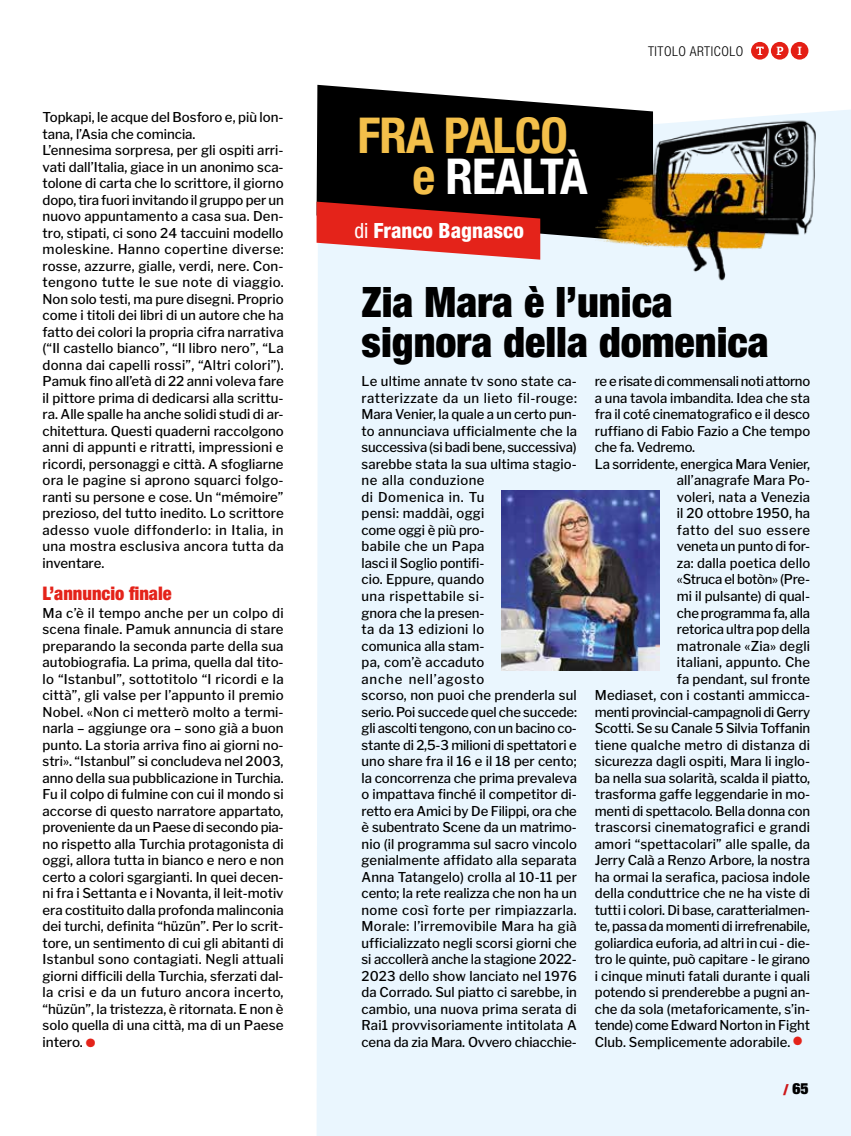
<style>
.page{position:relative;width:851px;height:1136px;background:#fff}
.page>*{position:absolute;margin:0;border:0;box-sizing:border-box;transform-origin:0 0}
.t1{font:700 condensed 49.5px/40.5px "Helvetica Neue LT Std";letter-spacing:-.02em;color:#f3bf4a}
.t2{font:900 condensed 42px/40.5px "Helvetica Neue LT Std";color:#000}
.t3{font:800 condensed 21px "Helvetica Neue LT Std";color:#fff}
.t4{font:900 condensed 18.75px "Helvetica Neue LT Std";color:#e4231a}
.t5{font:900 condensed 15.45px "Helvetica Neue LT Std";color:#000}
.t6{font:500 13.5px/16.5px "Libre Franklin";color:#000}
.t7{font:500 13.5px "Libre Franklin";letter-spacing:-.02em;color:#000}
.t8{font:500 13.5px "Libre Franklin";letter-spacing:-.025em;color:#000}
.t9{font:500 13.5px "Libre Franklin";letter-spacing:.035em;color:#000}
.t10{font:300 condensed 13.5px "Helvetica Neue LT Std";letter-spacing:.04em;color:#000}
.s1{color:#e4231a}
.s2{color:#fff}
.s3{font-weight:400}
.s4{font-size:15px;color:#cd1719}
</style>
<div class="page">
<div style="left:317px;top:110px;width:533px;height:1025px;background:#eaf6fe"></div>
<svg style="left:316px;top:85px;width:337px;height:158px;background:#242424"></svg>
<svg style="left:316px;top:202px;width:224px;height:57px;background:#c43b36"></svg>
<img style="left:582px;top:111px;width:247px;height:187px">
<img style="left:501px;top:490px;width:158px;height:180px">
<div style="left:751px;top:42px;width:17px;height:18px;background:#e41f15;border-radius:50%"></div>
<svg style="left:770px;top:42px;width:18px;height:18px"></svg>
<div style="left:790px;top:42px;width:18px;height:18px;background:#e41f15;border-radius:50%"></div>
<svg style="left:756px;top:47px;width:7px;height:8px"></svg>
<svg style="left:776px;top:47px;width:7px;height:8px"></svg>
<svg style="left:797px;top:47px;width:4px;height:8px"></svg>
<p class="t6" style="left:43px;top:109px;width:243px">Topkapi, le acque del Bosforo e, più lon&shy;tana, l’Asia che comincia.<br>L’ennesima sorpresa, per gli ospiti arri&shy;vati dall’Italia, giace in un anonimo sca&shy;tolone di carta che lo scrittore, il giorno dopo, tira fuori invitando il gruppo per un nuovo appuntamento a casa sua. Den&shy;tro, stipati, ci sono 24 taccuini modello moleskine. Hanno copertine diverse: rosse, azzurre, gialle, verdi, nere. Con&shy;tengono tutte le sue note di viaggio.<br>Non solo testi, ma pure disegni. Proprio come i titoli dei libri di un autore che ha fatto dei colori la propria cifra narrativa (“Il castello bianco”, “Il libro nero”, “La donna dai capelli rossi”, “Altri colori”).<br>Pamuk fino all’età di 22 anni voleva fare il pittore prima di dedicarsi alla scrittu&shy;ra. Alle spalle ha anche solidi studi di ar&shy;chitettura. Questi quaderni raccolgono anni di appunti e ritratti, impressioni e ricordi, personaggi e città. A sfogliarne ora le pagine si aprono squarci folgo&shy;ranti su persone e cose. Un “mémoire” prezioso, del tutto inedito. Lo scrittore adesso vuole diffonderlo: in Italia, in una mostra esclusiva ancora tutta da inventare.</p>
<h3 class="t4" style="left:43px;top:581px;width:131px">L’annuncio finale</h3>
<p class="t6" style="left:43px;top:604px;width:243px;text-align:justify">Ma c’è il tempo anche per un colpo di scena finale. Pamuk annuncia di stare preparando la seconda parte della sua autobiografia. La prima, quella dal tito&shy;lo “Istanbul”, sottotitolo “I ricordi e la città”, gli valse per l’appunto il premio Nobel. «Non ci metterò molto a termi&shy;narla – aggiunge ora – sono già a buon punto. La storia arriva fino ai giorni no&shy;stri». “Istanbul” si concludeva nel 2003, anno della sua pubblicazione in Turchia.<br>Fu il colpo di fulmine con cui il mondo si accorse di questo narratore appartato, proveniente da un Paese di secondo pia&shy;no rispetto alla Turchia protagonista di oggi, allora tutta in bianco e nero e non certo a colori sgargianti. In quei decen&shy;ni fra i Settanta e i Novanta, il leit-motiv era costituito dalla profonda malinconia dei turchi, definita “hüzün”. Per lo scrit&shy;tore, un sentimento di cui gli abitanti di Istanbul sono contagiati. Negli attuali giorni difficili della Turchia, sferzati dal&shy;la crisi e da un futuro ancora incerto, “hüzün”, la tristezza, è ritornata. E non è solo quella di una città, ma di un Paese intero. <span class="s1">●</span></p>
<h1 class="t1" style="left:412px;top:115px;width:177px;text-indent:-55px">FRA PALCO e <span class="s2">REALTÀ</span></h1>
<h3 class="t3" style="left:354px;top:217px;width:171px"><span class="s3">di</span> Franco Bagnasco</h3>
<p class="t10" style="left:648px;top:44px;width:97px">TITOLO ARTICOLO</p>
<h2 class="t2" style="left:361px;top:281px;width:408px">Zia Mara è l’unica signora della domenica</h2>
<p class="t6" style="left:361px;top:373px;width:217px">Le ultime annate tv sono state ca&shy;ratterizzate da un lieto fil-rouge:<br>Mara Venier, la quale a un certo pun&shy;to annunciava ufficialmente che la successiva (si badi bene, successiva) sarebbe stata la sua ultima stagio&shy;ne alla conduzione<br>di Domenica in. Tu<br>pensi: maddài, oggi<br>come oggi è più pro-<br>babile che un Papa<br>lasci il Soglio pontifi-<br>cio. Eppure, quando<br>una rispettabile si-<br>gnora che la presen-<br>ta da 13 edizioni lo<br>comunica alla stam-<br>pa, com’è accaduto<br>anche nell’agosto<br>scorso, non puoi che prenderla sul serio. Poi succede quel che succede: gli ascolti tengono, con un bacino co&shy;stante di 2,5-3 milioni di spettatori e uno share fra il 16 e il 18 per cento; la concorrenza che prima prevaleva o impattava finché il competitor di&shy;retto era Amici by De Filippi, ora che è subentrato Scene da un matrimo&shy;nio (il programma sul sacro vincolo genialmente affidato alla separata<br>Anna Tatangelo) crolla al 10-11 per cento; la rete realizza che non ha un nome così forte per rimpiazzarla.<br>Morale: l’irremovibile Mara ha già ufficializzato negli scorsi giorni che si accollerà anche la stagione 2022-<br>2023 dello show lanciato nel 1976 da Corrado. Sul piatto ci sarebbe, in cambio, una nuova prima serata di<br>Rai1 provvisoriamente intitolata A cena da zia Mara. Ovvero chiacchie-</p>
<p class="t8" style="left:594px;top:373px;width:217px">re e risate di commensali noti attorno</p>
<p class="t6" style="left:594px;top:389px;width:216px">a una tavola imbandita. Idea che sta</p>
<p class="t6" style="left:594px;top:406px;width:217px">fra il coté cinematografico e il desco</p>
<p class="t6" style="left:594px;top:422px;width:217px">ruffiano di Fabio Fazio a Che tempo</p>
<p class="t6" style="left:594px;top:439px;width:101px">che fa. Vedremo.</p>
<p class="t6" style="left:594px;top:455px;width:217px">La sorridente, energica Mara Venier,</p>
<p class="t6" style="left:677px;top:472px;width:135px">all’anagrafe Mara Po-</p>
<p class="t6" style="left:677px;top:488px;width:135px">voleri, nata a Venezia</p>
<p class="t6" style="left:677px;top:505px;width:135px">il 20 ottobre 1950, ha</p>
<p class="t9" style="left:677px;top:522px;width:135px">fatto del suo essere</p>
<p class="t6" style="left:677px;top:538px;width:135px">veneta un punto di for-</p>
<p class="t6" style="left:677px;top:554px;width:135px">za: dalla poetica dello</p>
<p class="t6" style="left:677px;top:571px;width:135px">«Struca el botòn» (Pre-</p>
<p class="t6" style="left:677px;top:587px;width:135px">mi il pulsante) di qual-</p>
<p class="t7" style="left:677px;top:604px;width:135px">che programma fa, alla</p>
<p class="t6" style="left:677px;top:620px;width:135px">retorica ultra pop della</p>
<p class="t6" style="left:677px;top:637px;width:135px">matronale «Zia» degli</p>
<p class="t6" style="left:677px;top:653px;width:135px">italiani, appunto. Che</p>
<p class="t6" style="left:677px;top:670px;width:135px">fa pendant, sul fronte</p>
<p class="t6" style="left:594px;top:686px;width:217px">Mediaset, con i costanti ammicca-</p>
<p class="t7" style="left:594px;top:703px;width:217px">menti provincial-campagnoli di Gerry</p>
<p class="t6" style="left:594px;top:719px;width:217px">Scotti. Se su Canale 5 Silvia Toffanin</p>
<p class="t6" style="left:594px;top:736px;width:217px">tiene qualche metro di distanza di</p>
<p class="t6" style="left:594px;top:752px;width:217px">sicurezza dagli ospiti, Mara li inglo-</p>
<p class="t6" style="left:594px;top:769px;width:217px">ba nella sua solarità, scalda il piatto,</p>
<p class="t6" style="left:594px;top:785px;width:217px">trasforma gaffe leggendarie in mo-</p>
<p class="t6" style="left:594px;top:802px;width:217px">menti di spettacolo. Bella donna con</p>
<p class="t6" style="left:594px;top:818px;width:217px">trascorsi cinematografici e grandi</p>
<p class="t6" style="left:594px;top:835px;width:217px">amori “spettacolari” alle spalle, da</p>
<p class="t6" style="left:594px;top:851px;width:217px">Jerry Calà a Renzo Arbore, la nostra</p>
<p class="t6" style="left:594px;top:868px;width:217px">ha ormai la serafica, paciosa indole</p>
<p class="t6" style="left:594px;top:884px;width:217px">della conduttrice che ne ha viste di</p>
<p class="t6" style="left:594px;top:901px;width:217px">tutti i colori. Di base, caratterialmen-</p>
<p class="t7" style="left:594px;top:918px;width:217px">te, passa da momenti di irrefrenabile,</p>
<p class="t6" style="left:594px;top:934px;width:217px">goliardica euforia, ad altri in cui - die-</p>
<p class="t6" style="left:594px;top:950px;width:217px">tro le quinte, può capitare - le girano</p>
<p class="t6" style="left:594px;top:967px;width:217px">i cinque minuti fatali durante i quali</p>
<p class="t6" style="left:594px;top:983px;width:217px">potendo si prenderebbe a pugni an-</p>
<p class="t6" style="left:594px;top:1000px;width:217px">che da sola (metaforicamente, s’in-</p>
<p class="t6" style="left:594px;top:1016px;width:217px">tende) come Edward Norton in Fight</p>
<p class="t6" style="left:594px;top:1033px;width:209px">Club. Semplicemente adorabile. <span class="s1">●</span></p>
<p class="t5" style="left:783px;top:1078px;width:26px"><span class="s4">/</span> 65</p>
</div>
